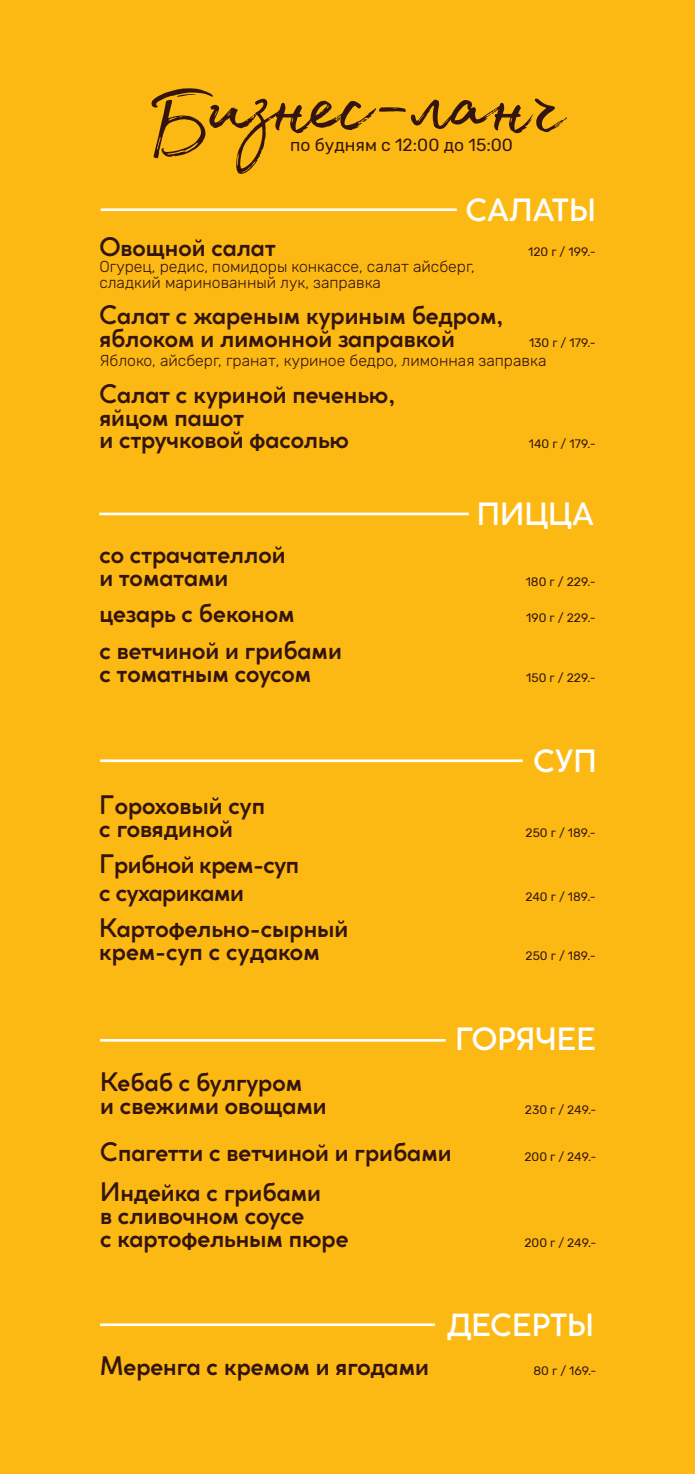
<style>
.page{position:relative;width:695px;height:1474px;background:#fff}
.page>*{position:absolute;margin:0;border:0;box-sizing:border-box;transform-origin:0 0}
.t1{font:131.25px "Madelyn";color:#34150d}
.t2{font:112px "Madelyn";color:#34150d}
.t3{font:500 31.5px "Cocogoose Classic";color:#fff}
.t4{font:500 26.25px/22.8px "Cocogoose Classic";color:#34150d}
.t5{font:500 26.25px/27.7px "Cocogoose Classic";letter-spacing:-.02em;color:#34150d}
.t6{font:17.5px "Rubik";color:#34150d}
.t7{font:300 15.75px/15.8px "Rubik";color:#34150d}
.t8{font:12.25px "Rubik";color:#34150d}
.s1{font-size:99.75px}
</style>
<div class="page">
<div style="left:0;top:0;width:694px;height:1473px;background:#fdb913"></div>
<hr style="left:101px;top:208px;width:355px;height:3px;background:#fff">
<hr style="left:99px;top:512px;width:369px;height:3px;background:#fff">
<hr style="left:100px;top:759px;width:422px;height:3px;background:#fff">
<hr style="left:100px;top:1039px;width:345px;height:2px;background:#fff">
<hr style="left:100px;top:1323px;width:335px;height:2px;background:#fff">
<h2 class="t2" style="left:144px;top:38px;width:68px">Б</h2>
<h1 class="t1" style="left:204px;top:2px;width:359px">и<span class="s1">з</span>нес-ланч</h1>
<p class="t6" style="left:290px;top:135px;width:224px">по будням c 12:00 до 15:00</p>
<p class="t3" style="left:465px;top:187px;width:132px">САЛАТЫ</p>
<p class="t4" style="left:99px;top:235px;width:178px">Овощной салат</p>
<p class="t8" style="left:528px;top:245px;width:69px">120 г / 199.-</p>
<p class="t7" style="left:99px;top:259px;width:377px">Огурец, редис, помидоры конкассе, салат айсберг, сладкий маринованный лук, заправка</p>
<p class="t4" style="left:99px;top:303px;width:405px">Салат с жареным куриным бедром, яблоком и лимонной заправкой</p>
<p class="t8" style="left:529px;top:336px;width:68px">130 г / 179.-</p>
<p class="t7" style="left:99px;top:353px;width:448px">Яблоко, айсберг, гранат, куриное бедро, лимонная заправка</p>
<p class="t4" style="left:99px;top:381px;width:297px">Салат с куриной печенью, яйцом пашот<br>и стручковой фасолью</p>
<p class="t8" style="left:528px;top:437px;width:68px">140 г / 179.-</p>
<p class="t4" style="left:99px;top:541px;width:187px">со страчателлой и томатами</p>
<p class="t3" style="left:477px;top:491px;width:119px">ПИЦЦА</p>
<p class="t8" style="left:525px;top:574px;width:71px">180 г / 229.-</p>
<p class="t4" style="left:99px;top:600px;width:197px">цезарь с беконом</p>
<p class="t8" style="left:526px;top:611px;width:71px">190 г / 229.-</p>
<p class="t4" style="left:99px;top:637px;width:244px">с ветчиной и грибами с томатным соусом</p>
<p class="t8" style="left:526px;top:670px;width:71px">150 г / 229.-</p>
<p class="t4" style="left:99px;top:792px;width:167px">Гороховый суп с говядиной</p>
<p class="t5" style="left:99px;top:848px;width:201px">Грибной крем-суп с сухариками</p>
<p class="t4" style="left:99px;top:915px;width:250px">Картофельно-сырный крем-суп с судаком</p>
<p class="t4" style="left:100px;top:1069px;width:228px">Кебаб с булгуром<br>и свежими овощами</p>
<p class="t3" style="left:533px;top:737px;width:65px">СУП</p>
<p class="t8" style="left:525px;top:825px;width:72px">250 г / 189.-</p>
<p class="t8" style="left:525px;top:889px;width:72px">240 г / 189.-</p>
<p class="t8" style="left:525px;top:948px;width:72px">250 г / 189.-</p>
<p class="t3" style="left:455px;top:1016px;width:142px">ГОРЯЧЕЕ</p>
<p class="t8" style="left:524px;top:1103px;width:73px">230 г / 249.-</p>
<p class="t4" style="left:100px;top:1139px;width:353px">Спагетти с ветчиной и грибами</p>
<p class="t8" style="left:524px;top:1150px;width:74px">200 г / 249.-</p>
<p class="t4" style="left:100px;top:1179px;width:250px">Индейка с грибами<br>в сливочном соусе<br>с картофельным пюре</p>
<p class="t8" style="left:524px;top:1235px;width:74px">200 г / 249.-</p>
<p class="t3" style="left:447px;top:1301px;width:148px">ДЕСЕРТЫ</p>
<p class="t4" style="left:100px;top:1353px;width:330px">Меренга с кремом и ягодами</p>
<p class="t8" style="left:533px;top:1363px;width:65px">80 г / 169.-</p>
</div>
